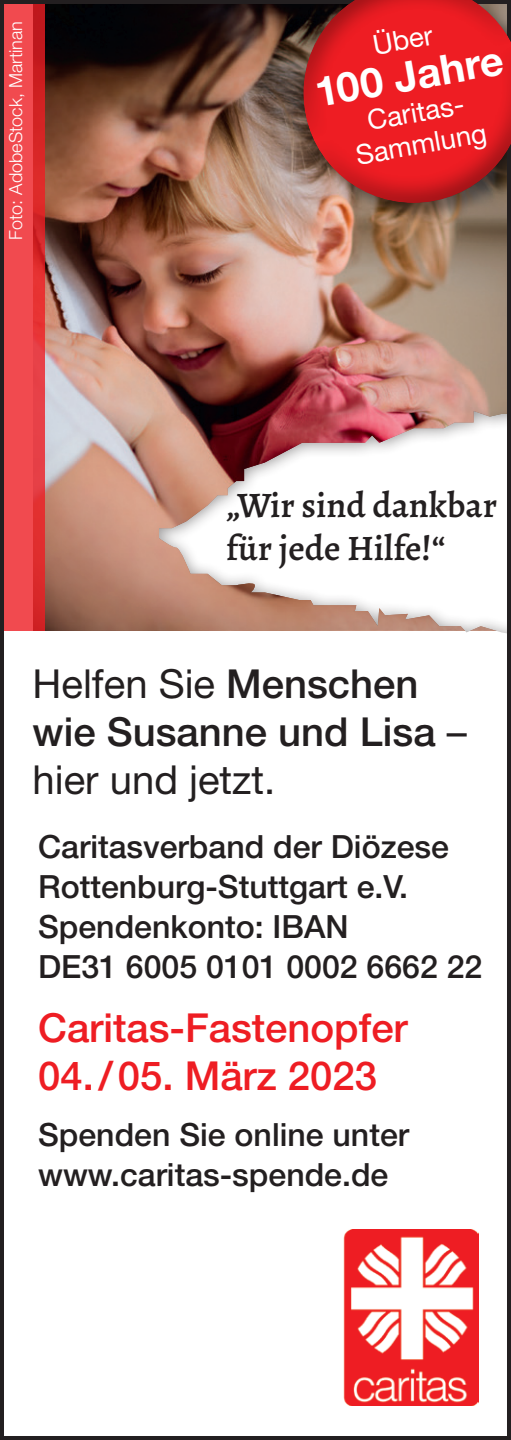
<style>
.page{position:relative;width:511px;height:1440px;background:#fff}
.page>*{position:absolute;margin:0;border:0;box-sizing:border-box;transform-origin:0 0}
.t1{font:700 41.2px "Helvetica Neue";color:#fff}
.t2{font:500 40px/48px "Helvetica Neue";color:#231f20}
.t3{font:500 40px/48px "Helvetica Neue";color:#ee1d23}
.t4{font:36px/43.2px "Alegreya";color:#231f20}
.t5{font:500 32px/40px "Helvetica Neue";color:#231f20}
.t6{font:27.6px/32px "Helvetica Neue";color:#fff;text-align:center}
.t7{font:300 18px "Helvetica Neue";color:#fff}
.s1{font-weight:400}
</style>
<div class="page">
<img style="left:45px;top:5px;width:460px;height:625px">
<div style="left:156px;top:401px;width:354px;height:240px;background:#231f20;opacity:.5"></div>
<svg style="left:5px;top:5px;width:40px;height:625px;background:#ea4145"></svg>
<div style="left:0;top:0;width:510px;height:1440px;border:4px solid #231f20"></div>
<div style="left:299px;top:0;width:211px;height:224px;background:#231f20;opacity:.5"></div>
<div style="left:297px;top:0;width:213px;height:207px;background:#231f20;opacity:.5"></div>
<img style="left:343px;top:1229px;width:135px;height:177px">
<p class="t7" style="left:5px;top:240px;width:220px;rotate:-90deg">Foto: AdobeStock, Martinan</p>
<p class="t6" style="left:370px;top:29px;width:62px;rotate:-10deg">Über</p>
<p class="t1" style="left:311px;top:67px;width:192px;rotate:-10deg">100 Jahre</p>
<p class="t6" style="left:347px;top:107px;width:134px;rotate:-10deg">Caritas-<br>Sammlung</p>
<p class="t4" style="left:226px;top:483px;width:272px">„Wir sind dankbar für jede Hilfe!“</p>
<p class="t2" style="left:33px;top:659px;width:435px"><span class="s1">Helfen Sie</span> Menschen wie Susanne und Lisa <span class="s1">– hier und jetzt.</span></p>
<p class="t5" style="left:38px;top:827px;width:445px">Caritasverband der Diözese<br>Rottenburg-Stuttgart e.V.<br>Spendenkonto: IBAN<br>DE31 6005 0101 0002 6662 22</p>
<p class="t3" style="left:38px;top:1004px;width:371px">Caritas-Fastenopfer<br>04./05. März 2023</p>
<p class="t5" style="left:38px;top:1115px;width:372px">Spenden Sie online unter www.caritas-spende.de</p>
</div>
